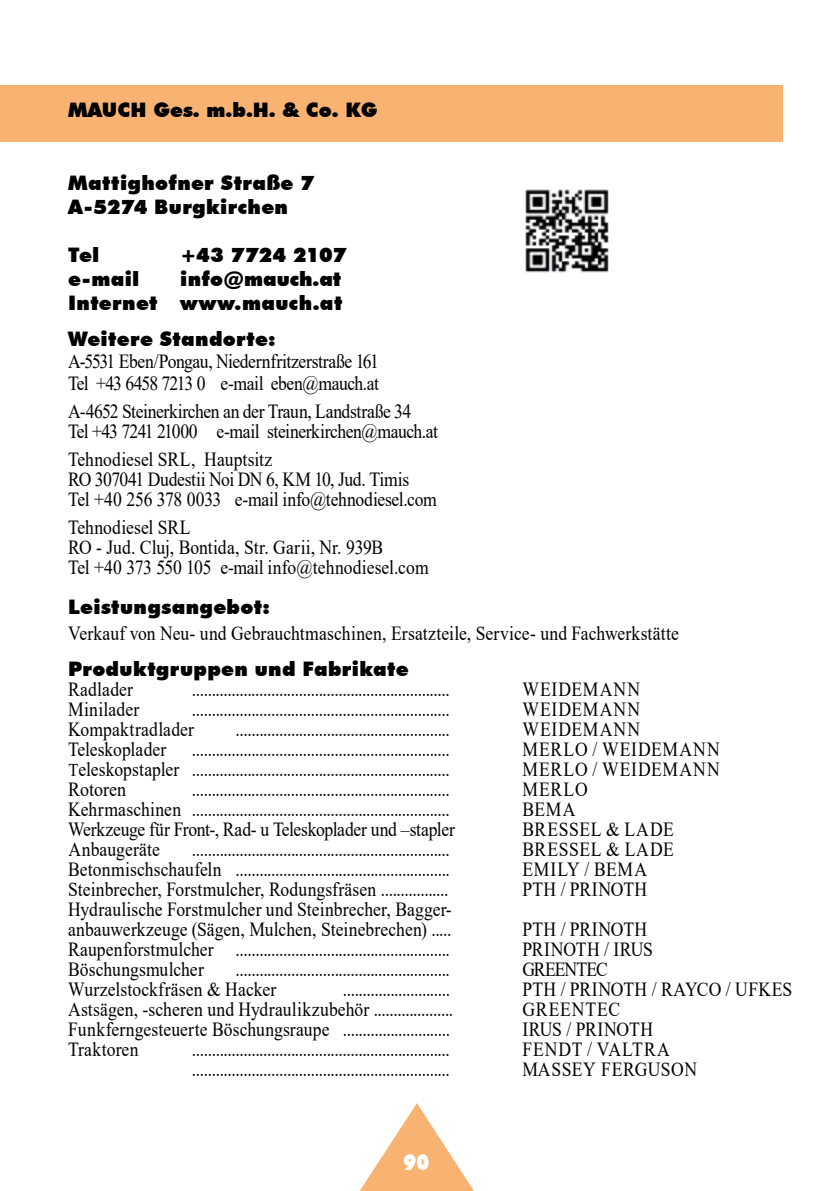
<style>
.page{position:relative;width:834px;height:1191px;background:#fff}
.page>*{position:absolute;margin:0;border:0;box-sizing:border-box;transform-origin:0 0}
.t1{font:900 22px "Futura BT";color:#fff;scale:.85 1}
.t2{font:20px/20px "Times New Roman";color:#000;scale:.88 1}
.t3{font:900 20px/24px "Futura BT";letter-spacing:.015em;color:#000}
.t4{font:20px/22px "Times New Roman";letter-spacing:-.025em;color:#000;scale:.88 1}
.t5{font:20px "Times New Roman";letter-spacing:.06em;color:#000;scale:.88 1}
.t6{font:20px "Times New Roman";letter-spacing:.035em;color:#000;scale:.88 1}
.t7{font:20px "Times New Roman";letter-spacing:.045em;color:#000;scale:.88 1}
.t8{font:20px "Times New Roman";letter-spacing:.03em;color:#000;scale:.88 1}
.t9{font:20px "Times New Roman";letter-spacing:-.055em;color:#000;scale:.88 1}
.t10{font:20px "Times New Roman";color:#000;scale:.9 1}
.s1{font-size:18px}
</style>
<div class="page">
<svg style="left:359px;top:1103px;width:115px;height:88px"></svg>
<div style="left:0;top:85px;width:782px;height:57px;background:#f8b271"></div>
<img style="left:525px;top:189px;width:83px;height:83px">
<p class="t3" style="left:68px;top:98px;width:311px">MAUCH Ges. m.b.H. &amp; Co. KG</p>
<p class="t3" style="left:68px;top:170px;width:247px">Mattighofner Straße 7<br>A-5274 Burgkirchen</p>
<p class="t3" style="left:68px;top:242px;width:33px">Tel</p>
<p class="t3" style="left:180px;top:242px;width:168px">+43 7724 2107</p>
<p class="t3" style="left:68px;top:266px;width:73px">e-mail</p>
<p class="t3" style="left:68px;top:266px;width:276px;text-align:right">info@mauch.at<br>Internet www.mauch.at</p>
<p class="t3" style="left:68px;top:327px;width:209px">Weitere Standorte:</p>
<p class="t4" style="left:68px;top:350px;width:355px">A-5531 Eben/Pongau, Niedernfritzerstraße 161<br>Tel +43 6458 7213 0 e-mail eben@mauch.at</p>
<p class="t4" style="left:68px;top:401px;width:422px;line-height:20px">A-4652 Steinerkirchen an der Traun, Landstraße 34<br>Tel +43 7241 21000 e-mail steinerkirchen@mauch.at</p>
<p class="t2" style="left:68px;top:449px;width:420px">Tehnodiesel SRL, Hauptsitz<br>RO 307041 Dudestii Noi DN 6, KM 10, Jud. Timis<br>Tel +40 256 378 0033 e-mail info@tehnodiesel.com</p>
<p class="t2" style="left:68px;top:517px;width:411px">Tehnodiesel SRL<br>RO - Jud. Cluj, Bontida, Str. Garii, Nr. 939B<br>Tel +40 373 550 105 e-mail info@tehnodiesel.com</p>
<p class="t3" style="left:68px;top:595px;width:203px">Leistungsangebot:</p>
<p class="t2" style="left:68px;top:623px;width:695px">Verkauf von Neu- und Gebrauchtmaschinen, Ersatzteile, Service- und Fachwerkstätte</p>
<p class="t3" style="left:68px;top:657px;width:342px">Produktgruppen und Fabrikate</p>
<p class="t2" style="left:68px;top:679px;width:75px">Radlader</p>
<p class="t2" style="left:192px;top:679px;width:295px">.................................................................</p>
<p class="t5" style="left:522px;top:675px;width:135px">WEIDEMANN</p>
<p class="t2" style="left:68px;top:699px;width:82px">Minilader</p>
<p class="t2" style="left:192px;top:699px;width:295px">.................................................................</p>
<p class="t5" style="left:522px;top:695px;width:135px">WEIDEMANN</p>
<p class="t2" style="left:68px;top:719px;width:145px">Kompaktradlader</p>
<p class="t2" style="left:235px;top:719px;width:245px">......................................................</p>
<p class="t5" style="left:522px;top:715px;width:135px">WEIDEMANN</p>
<p class="t2" style="left:68px;top:739px;width:113px">Teleskoplader</p>
<p class="t2" style="left:192px;top:739px;width:295px">.................................................................</p>
<p class="t5" style="left:522px;top:735px;width:226px">MERLO / WEIDEMANN</p>
<p class="t2" style="left:68px;top:759px;width:435px"><span class="s1">T</span>eleskopstapler .................................................................</p>
<p class="t5" style="left:522px;top:755px;width:226px">MERLO / WEIDEMANN</p>
<p class="t10" style="left:68px;top:775px;width:66px">Rotoren</p>
<p class="t2" style="left:192px;top:779px;width:295px">.................................................................</p>
<p class="t2" style="left:522px;top:779px;width:76px">MERLO</p>
<p class="t2" style="left:68px;top:799px;width:435px">Kehrmaschinen .................................................................</p>
<p class="t2" style="left:522px;top:799px;width:62px">BEMA</p>
<p class="t2" style="left:68px;top:819px;width:441px">Werkzeuge für Front-, Rad- u Teleskoplader und –stapler</p>
<p class="t6" style="left:522px;top:815px;width:173px">BRESSEL &amp; LADE</p>
<p class="t2" style="left:68px;top:839px;width:105px">Anbaugeräte</p>
<p class="t2" style="left:192px;top:839px;width:295px">.................................................................</p>
<p class="t6" style="left:522px;top:835px;width:173px">BRESSEL &amp; LADE</p>
<p class="t2" style="left:68px;top:859px;width:435px">Betonmischschaufeln ......................................................</p>
<p class="t6" style="left:522px;top:855px;width:143px">EMILY / BEMA</p>
<p class="t2" style="left:68px;top:879px;width:434px">Steinbrecher, Forstmulcher, Rodungsfräsen .................</p>
<p class="t2" style="left:522px;top:879px;width:143px">PTH / PRINOTH</p>
<p class="t2" style="left:68px;top:899px;width:437px">Hydraulische Forstmulcher und Steinbrecher, Bagger&shy;anbauwerkzeuge (Sägen, Mulchen, Steinebrechen) .....</p>
<p class="t2" style="left:522px;top:919px;width:143px">PTH / PRINOTH</p>
<p class="t2" style="left:68px;top:939px;width:435px">Raupenforstmulcher ......................................................</p>
<p class="t2" style="left:522px;top:939px;width:150px">PRINOTH / IRUS</p>
<p class="t2" style="left:68px;top:959px;width:156px">Böschungsmulcher</p>
<p class="t2" style="left:235px;top:959px;width:245px">......................................................</p>
<p class="t9" style="left:522px;top:955px;width:99px">GREENTEC</p>
<p class="t2" style="left:68px;top:979px;width:238px">Wurzelstockfräsen &amp; Hacker</p>
<p class="t2" style="left:343px;top:979px;width:124px">...........................</p>
<p class="t2" style="left:522px;top:979px;width:308px">PTH / PRINOTH / RAYCO / UFKES</p>
<p class="t2" style="left:68px;top:999px;width:439px">Astsägen, -scheren und Hydraulikzubehör ....................</p>
<p class="t7" style="left:522px;top:995px;width:113px">GREENTEC</p>
<p class="t2" style="left:68px;top:1019px;width:435px">Funkferngesteuerte Böschungsraupe ...........................</p>
<p class="t2" style="left:522px;top:1019px;width:150px">IRUS / PRINOTH</p>
<p class="t2" style="left:68px;top:1039px;width:81px">Traktoren</p>
<p class="t2" style="left:192px;top:1039px;width:295px">.................................................................</p>
<p class="t7" style="left:522px;top:1035px;width:169px">FENDT / VALTRA</p>
<p class="t2" style="left:192px;top:1059px;width:295px">.................................................................</p>
<p class="t8" style="left:522px;top:1055px;width:200px">MASSEY FERGUSON</p>
<p class="t1" style="left:403px;top:1148px;width:32px">90</p>
</div>
